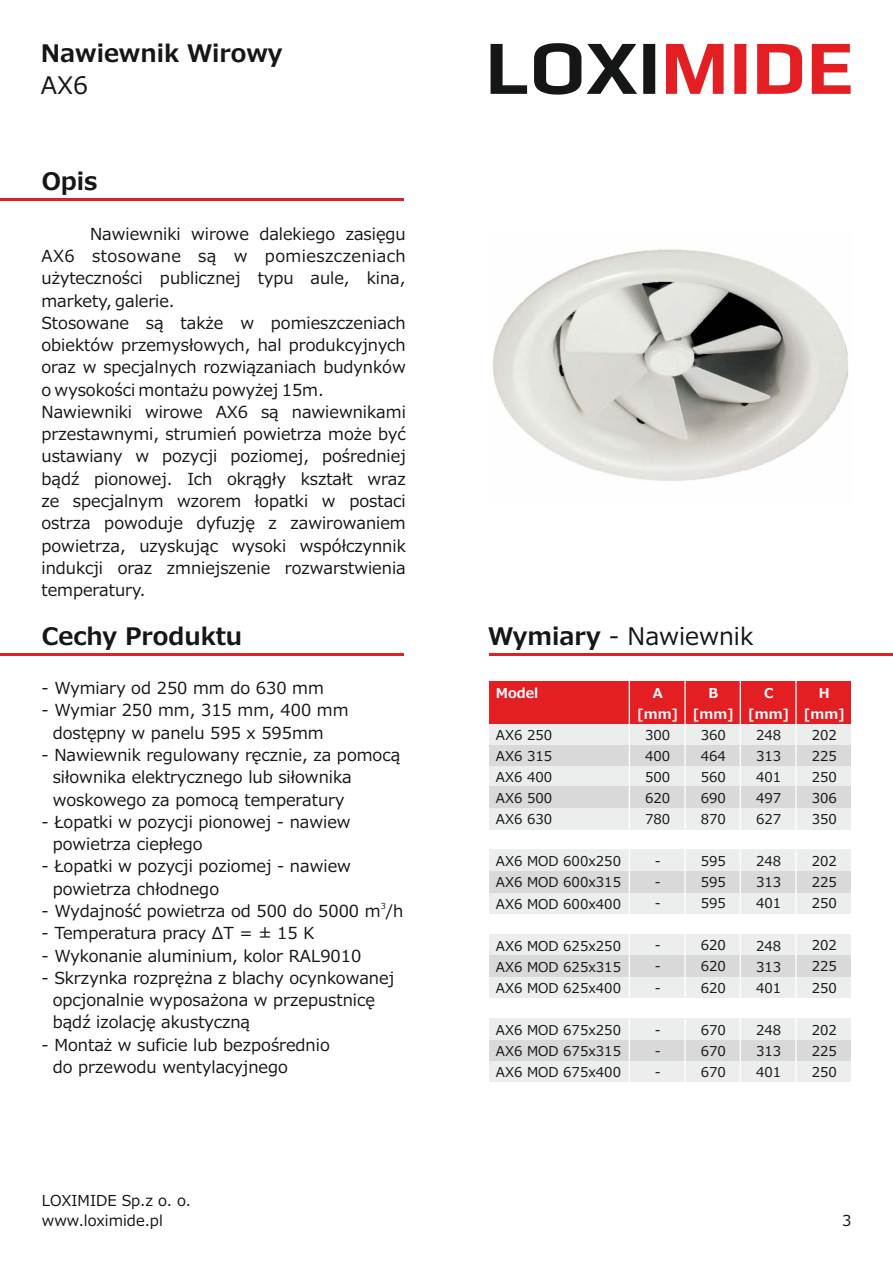
<style>
.page{position:relative;width:893px;height:1263px;background:#fff}
.page>*{position:absolute;margin:0;border:0;box-sizing:border-box;transform-origin:0 0}
.t1{font:700 24px "Meiryo";color:#151616}
.t2{font:24px "Meiryo";color:#151616}
.t3{font:16.5px/22.2px "Meiryo";color:#151616}
.t4{font:15px/20.2px "Meiryo";color:#151616}
.t5{font:13.5px/21px "Meiryo";color:#151616;text-align:justify}
.t6{font:700 13.5px/21px "Meiryo";color:#fff;text-align:center}
.t7{font:8.25px "Meiryo";color:#151616}
.s1{font-weight:700}
</style>
<div class="page">
<div style="left:489px;top:1060px;width:361px;height:21px;background:#eceded"></div>
<div style="left:489px;top:1039px;width:361px;height:21px;background:#d9d9da"></div>
<div style="left:489px;top:934px;width:361px;height:21px;background:#eceded"></div>
<div style="left:489px;top:1018px;width:361px;height:21px;background:#eceded"></div>
<div style="left:489px;top:976px;width:361px;height:22px;background:#eceded"></div>
<div style="left:489px;top:955px;width:361px;height:21px;background:#d9d9da"></div>
<div style="left:489px;top:892px;width:361px;height:21px;background:#eceded"></div>
<hr style="left:0;top:199px;width:404px;height:2px;background:#e31f24">
<hr style="left:0;top:653px;width:404px;height:2px;background:#e31f24">
<hr style="left:489px;top:653px;width:404px;height:2px;background:#e31f24">
<div style="left:489px;top:871px;width:361px;height:21px;background:#d9d9da"></div>
<div style="left:489px;top:766px;width:361px;height:21px;background:#eceded"></div>
<div style="left:489px;top:850px;width:361px;height:21px;background:#eceded"></div>
<div style="left:489px;top:808px;width:361px;height:21px;background:#eceded"></div>
<div style="left:489px;top:787px;width:361px;height:21px;background:#d9d9da"></div>
<div style="left:489px;top:745px;width:361px;height:21px;background:#d9d9da"></div>
<div style="left:489px;top:724px;width:361px;height:21px;background:#eceded"></div>
<div style="left:489px;top:681px;width:361px;height:43px;background:#e31f24"></div>
<hr style="left:629px;top:677px;width:1px;height:411px;background:#fff">
<hr style="left:684px;top:677px;width:2px;height:411px;background:#fff">
<hr style="left:740px;top:677px;width:1px;height:411px;background:#fff">
<hr style="left:795px;top:677px;width:2px;height:411px;background:#fff">
<svg style="left:491px;top:43px;width:164px;height:52px"></svg>
<svg style="left:666px;top:44px;width:185px;height:50px"></svg>
<img style="left:493px;top:249px;width:356px;height:232px">
<h1 class="t1" style="left:41px;top:41px;width:243px">Nawiewnik Wirowy</h1>
<h1 class="t2" style="left:41px;top:73px;width:49px">AX6</h1>
<h1 class="t1" style="left:42px;top:169px;width:57px">Opis</h1>
<p class="t3" style="left:41px;top:222px;width:366px;text-indent:49px">Nawiewniki wirowe dalekiego zasięgu AX6 stosowane są w pomieszczeniach użyteczności publicznej typu aule, kina, markety, galerie.<br>Stosowane są także w pomieszczeniach obiektów przemysłowych, hal produkcyjnych oraz w specjalnych rozwiązaniach budynków o wysokości montażu powyżej 15m.<br>Nawiewniki wirowe AX6 są nawiewnikami przestawnymi, strumień powietrza może być ustawiany w pozycji poziomej, pośredniej bądź pionowej. Ich okrągły kształt wraz ze specjalnym wzorem łopatki w postaci ostrza powoduje dyfuzję z zawirowaniem powietrza, uzyskując wysoki współczynnik indukcji oraz zmniejszenie rozwarstwienia temperatury.</p>
<h1 class="t1" style="left:42px;top:624px;width:202px">Cechy Produktu</h1>
<h1 class="t2" style="left:488px;top:624px;width:266px"><span class="s1">Wymiary</span> - Nawiewnik</h1>
<p class="t6" style="left:496px;top:682px;width:44px">Model</p>
<p class="t5" style="left:496px;top:724px;width:58px">AX6 250<br>AX6 315<br>AX6 400<br>AX6 500<br>AX6 630</p>
<p class="t5" style="left:496px;top:851px;width:127px">AX6 MOD 600x250<br>AX6 MOD 600x315<br>AX6 MOD 600x400</p>
<p class="t5" style="left:496px;top:935px;width:127px">AX6 MOD 625x250<br>AX6 MOD 625x315<br>AX6 MOD 625x400</p>
<p class="t5" style="left:496px;top:1019px;width:127px">AX6 MOD 675x250<br>AX6 MOD 675x315<br>AX6 MOD 675x400</p>
<p class="t3" style="left:41px;top:677px;width:284px">- Wymiary od 250 mm do 630 mm</p>
<p class="t3" style="left:53px;top:699px;width:297px;text-indent:-11px">- Wymiar 250 mm, 315 mm, 400 mm dostępny w panelu 595 x 595mm</p>
<p class="t3" style="left:53px;top:744px;width:349px;text-indent:-11px">- Nawiewnik regulowany ręcznie, za pomocą siłownika elektrycznego lub siłownika woskowego za pomocą temperatury</p>
<p class="t3" style="left:53px;top:810px;width:299px;text-indent:-11px">- Łopatki w pozycji pionowej - nawiew powietrza ciepłego</p>
<p class="t3" style="left:53px;top:855px;width:300px;text-indent:-11px">- Łopatki w pozycji poziomej - nawiew powietrza chłodnego</p>
<p class="t7" style="left:381px;top:901px;width:7px">3</p>
<p class="t6" style="left:748px;top:682px;width:42px">C [mm]</p>
<p class="t5" style="left:756px;top:724px;width:27px">248<br>313<br>401<br>497<br>627</p>
<p class="t5" style="left:756px;top:851px;width:27px">248<br>313<br>401</p>
<p class="t5" style="left:756px;top:935px;width:27px">248<br>313<br>401</p>
<p class="t5" style="left:756px;top:1019px;width:27px">248<br>313<br>401</p>
<p class="t6" style="left:693px;top:682px;width:42px">B [mm]</p>
<p class="t5" style="left:701px;top:724px;width:27px">360<br>464<br>560<br>690<br>870</p>
<p class="t5" style="left:701px;top:850px;width:27px">595<br>595<br>595</p>
<p class="t5" style="left:701px;top:935px;width:27px">620<br>620<br>620</p>
<p class="t5" style="left:701px;top:1019px;width:27px">670<br>670<br>670</p>
<p class="t6" style="left:637px;top:682px;width:42px">A [mm]</p>
<p class="t5" style="left:645px;top:724px;width:27px">300<br>400<br>500<br>620<br>780</p>
<p class="t5" style="left:655px;top:850px;width:7px">-</p>
<p class="t5" style="left:655px;top:871px;width:7px">- -</p>
<p class="t3" style="left:41px;top:899px;width:363px">- Wydajność powietrza od 500 do 5000 m /h</p>
<p class="t3" style="left:41px;top:922px;width:274px">- Temperatura pracy ΔT = ± 15 K</p>
<p class="t3" style="left:41px;top:944px;width:321px">- Wykonanie aluminium, kolor RAL9010</p>
<p class="t3" style="left:53px;top:966px;width:343px;text-indent:-11px">- Skrzynka rozprężna z blachy ocynkowanej opcjonalnie wyposażona w przepustnicę bądź izolację akustyczną</p>
<p class="t3" style="left:53px;top:1033px;width:279px;text-indent:-11px">- Montaż w suficie lub bezpośrednio do przewodu wentylacyjnego</p>
<p class="t5" style="left:655px;top:935px;width:7px">- - -</p>
<p class="t5" style="left:655px;top:1019px;width:7px">- - -</p>
<p class="t6" style="left:804px;top:682px;width:42px">H [mm]</p>
<p class="t5" style="left:812px;top:724px;width:27px">202<br>225<br>250<br>306<br>350</p>
<p class="t5" style="left:812px;top:850px;width:27px">202<br>225<br>250</p>
<p class="t5" style="left:812px;top:935px;width:27px">202<br>225<br>250</p>
<p class="t5" style="left:812px;top:1019px;width:27px">202<br>225<br>250</p>
<p class="t4" style="left:42px;top:1190px;width:151px">LOXIMIDE Sp.z o. o. www.loximide.pl</p>
<p class="t4" style="left:842px;top:1210px;width:11px">3</p>
</div>
